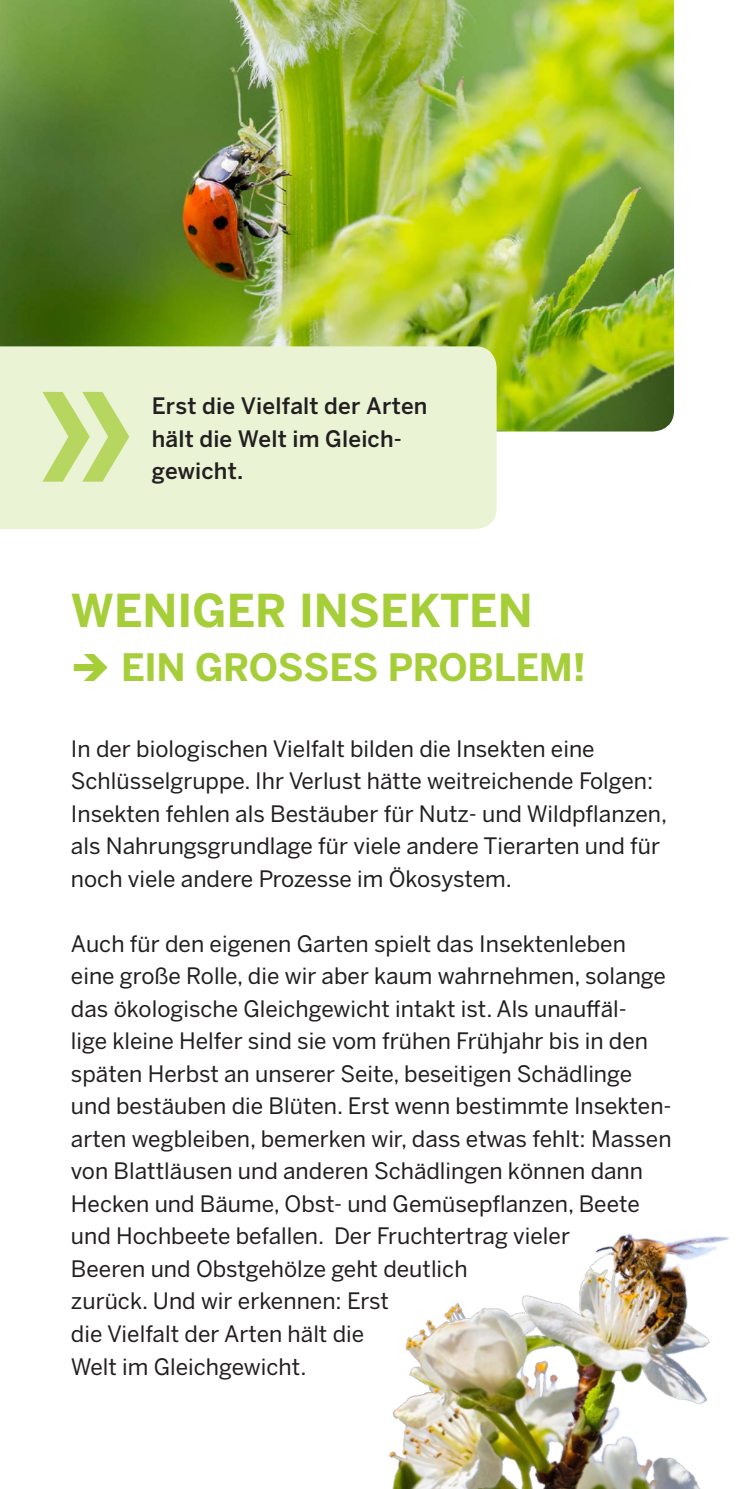
<style>
.page{position:relative;width:745px;height:1489px;background:#fff}
.page>*{position:absolute;margin:0;border:0;box-sizing:border-box;transform-origin:0 0}
.t1{font:500 169px "Benton Sans";color:#b6d65f}
.t2{font:700 45px "Benton Sans";color:#a6ce39}
.t3{font:700 37.5px "Benton Sans";letter-spacing:-.01em;color:#a6ce39}
.t4{font:22.5px/32.5px "Benton Sans";color:#231f20}
.t5{font:500 22.5px/32.5px "Benton Sans";letter-spacing:.005em;color:#231f20}
</style>
<div class="page">
<img style="left:0;top:0;width:673px;height:431px">
<div style="left:0;top:346px;width:496px;height:183px;background:#eaf3d4"></div>
<img style="left:389px;top:1233px;width:340px;height:255px">
<h1 class="t1" style="left:35px;top:319px;width:101px">»</h1>
<p class="t5" style="left:152px;top:389px;width:277px">Erst die Vielfalt der Arten hält die Welt im Gleich&shy;gewicht.</p>
<h2 class="t2" style="left:71px;top:583px;width:463px">WENIGER INSEKTEN</h2>
<h3 class="t3" style="left:71px;top:645px;width:516px">➔ EIN GROSSES PROBLEM!</h3>
<p class="t4" style="left:71px;top:732px;width:597px">In der biologischen Vielfalt bilden die Insekten eine Schlüsselgruppe. Ihr Verlust hätte weitreichende Folgen:<br>Insekten fehlen als Bestäuber für Nutz- und Wildpflanzen, als Nahrungsgrundlage für viele andere Tierarten und für noch viele andere Prozesse im Ökosystem.</p>
<p class="t4" style="left:71px;top:927px;width:602px">Auch für den eigenen Garten spielt das Insektenleben eine große Rolle, die wir aber kaum wahrnehmen, solange das ökologische Gleichgewicht intakt ist. Als unauffäl-<br>lige kleine Helfer sind sie vom frühen Frühjahr bis in den späten Herbst an unserer Seite, beseitigen Schädlinge und bestäuben die Blüten. Erst wenn bestimmte Insekten&shy;arten wegbleiben, bemerken wir, dass etwas fehlt: Massen von Blattläusen und anderen Schädlingen können dann Hecken und Bäume, Obst- und Gemüsepflanzen, Beete und Hochbeete befallen. Der Fruchtertrag vieler<br>Beeren und Obstgehölze geht deutlich<br>zurück. Und wir erkennen: Erst<br>die Vielfalt der Arten hält die<br>Welt im Gleichgewicht.</p>
</div>
